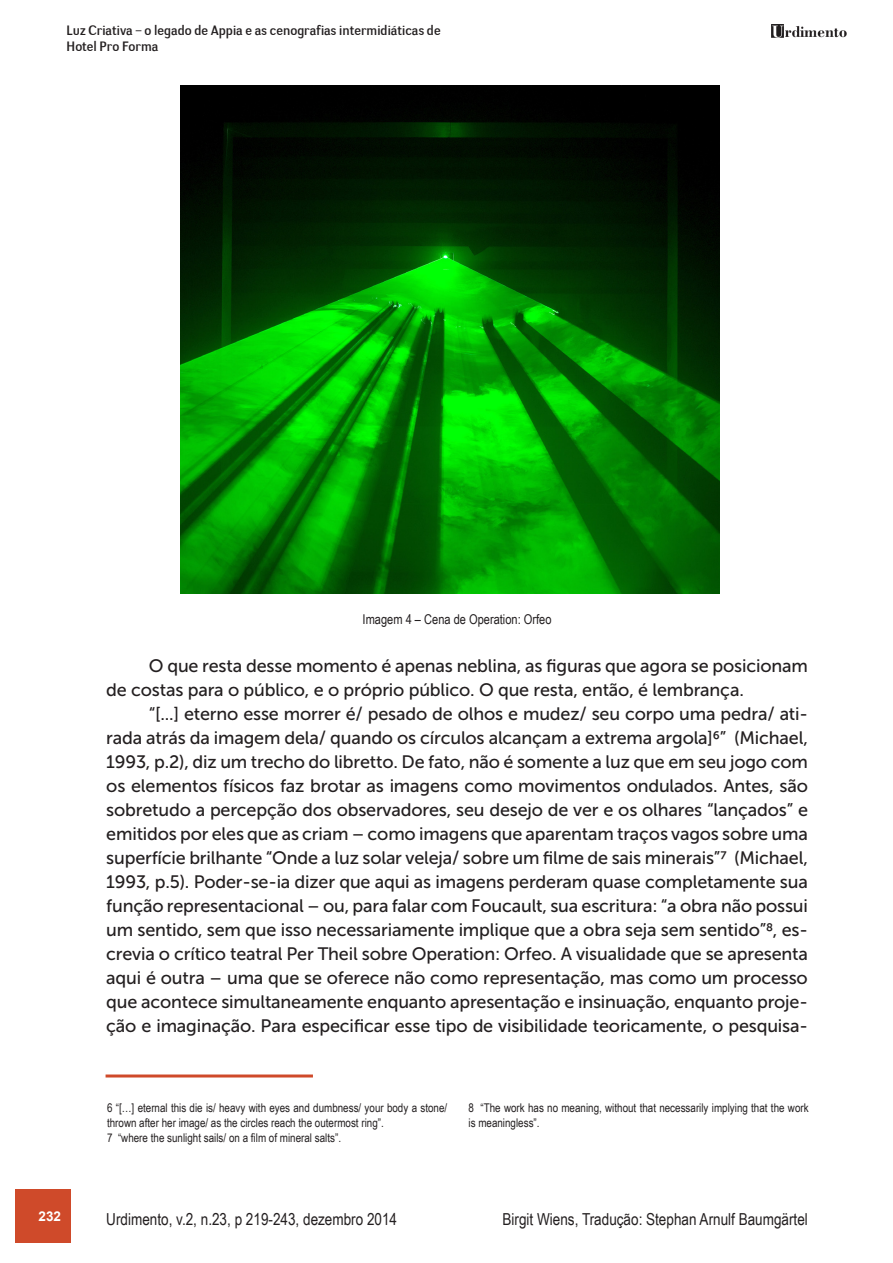
<style>
.page{position:relative;width:893px;height:1263px;background:#fff}
.page>*{position:absolute;margin:0;border:0;box-sizing:border-box;transform-origin:0 0}
.Corpo{font:18px/24px "Museo Sans 500";letter-spacing:-.01em;color:#231f20}
.t1{font:16.5px "Arial Narrow";color:#231f20}
.t2{font:13.5px/16.2px "Negotiate Free";color:#231f20}
.legenda{font:13.5px "Arial Narrow";color:#231f20}
.t3{font:700 13.5px "Arial";color:#fff}
.Notas{font:12px/15px "Arial Narrow";color:#231f20}
</style>
<div class="page">
<img style="left:771px;top:25px;width:75px;height:13px">
<div style="left:15px;top:1189px;width:55px;height:53px;background:#cf4a2a"></div>
<img style="left:181px;top:85px;width:538px;height:508px">
<hr style="left:107px;top:1074px;width:204px;height:3px;background:#cf4a2a">
<p class="t2" style="left:67px;top:22px;width:375px">Luz Criativa – o legado de Appia e as cenografias intermidiáticas de<br>Hotel Pro Forma</p>
<p class="legenda" style="left:363px;top:609px;width:190px">Imagem 4 – Cena de Operation: Orfeo</p>
<p class="Corpo" style="left:106px;top:654px;width:703px;text-indent:43px">O que resta desse momento é apenas neblina, as figuras que agora se posicionam de costas para o público, e o próprio público. O que resta, então, é lembrança.</p>
<p class="Corpo" style="left:106px;top:702px;width:703px;text-align:justify;text-indent:43px">“[...] eterno esse morrer é/ pesado de olhos e mudez/ seu corpo uma pedra/ ati&shy;rada atrás da imagem dela/ quando os círculos alcançam a extrema argola]6” (Michael, 1993, p.2), diz um trecho do libretto. De fato, não é somente a luz que em seu jogo com os elementos físicos faz brotar as imagens como movimentos ondulados. Antes, são sobretudo a percepção dos observadores, seu desejo de ver e os olhares “lançados” e emitidos por eles que as criam – como imagens que aparentam traços vagos sobre uma superfície brilhante “Onde a luz solar veleja/ sobre um filme de sais minerais”7 (Michael, 1993, p.5). Poder-se-ia dizer que aqui as imagens perderam quase completamente sua função representacional – ou, para falar com Foucault, sua escritura: “a obra não possui um sentido, sem que isso necessariamente implique que a obra seja sem sentido”8, es&shy;crevia o crítico teatral Per Theil sobre Operation: Orfeo. A visualidade que se apresenta aqui é outra – uma que se oferece não como representação, mas como um processo que acontece simultaneamente enquanto apresentação e insinuação, enquanto proje&shy;ção e imaginação. Para especificar esse tipo de visibilidade teoricamente, o pesquisa-</p>
<p class="Notas" style="left:107px;top:1100px;width:342px">6 “[…] eternal this die is/ heavy with eyes and dumbness/ your body a stone/ thrown after her image/ as the circles reach the outermost ring”.</p>
<p class="Notas" style="left:107px;top:1130px;width:236px">7 “where the sunlight sails/ on a film of mineral salts”.</p>
<p class="Notas" style="left:468px;top:1100px;width:342px">8 “The work has no meaning, without that necessarily implying that the work is meaningless”.</p>
<p class="t3" style="left:39px;top:1206px;width:24px">232</p>
<p class="t1" style="left:106px;top:1206px;width:292px">Urdimento, v.2, n.23, p 219-243, dezembro 2014</p>
<p class="t1" style="left:502px;top:1206px;width:307px">Birgit Wiens, Tradução: Stephan Arnulf Baumgärtel</p>
</div>
